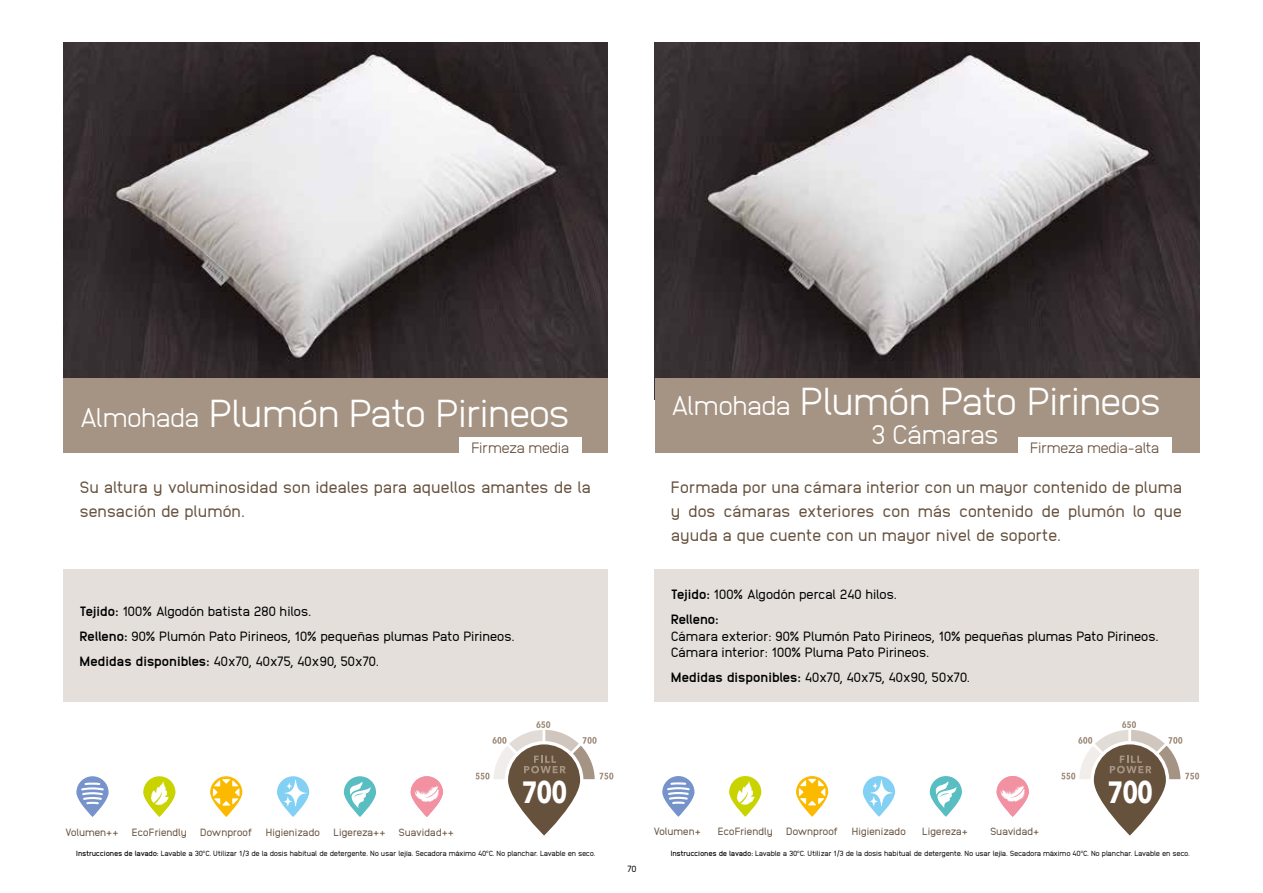
<style>
.page{position:relative;width:1263px;height:893px;background:#fff}
.page>*{position:absolute;margin:0;border:0;box-sizing:border-box;transform-origin:0 0}
.t1{font:300 39px "Anodina";letter-spacing:-.04em;color:#fff}
.t2{font:700 30.6px "Avenir Next";letter-spacing:-.04em;color:#fff;scale:.8 1}
.t3{font:300 27px "Anodina";letter-spacing:-.04em;color:#fff}
.t4{font:16.5px/24px "Anodina";letter-spacing:-.015em;color:#66513d}
.t5{font:300 15px "Anodina";letter-spacing:-.04em;color:#66513d}
.t6{font:13.5px/25px "Anodina";letter-spacing:-.03em;color:#000}
.t7{font:10.5px "Anodina";letter-spacing:-.03em;color:#66513d}
.t8{font:9px "Anodina";color:#000}
.t9{font:7.5px "Anodina";letter-spacing:-.03em;color:#000}
.s1{font-size:27px}
.s2{font-weight:800}
.s3{font-weight:700}
</style>
<div class="page">
<svg style="left:796px;top:776px;width:32px;height:41px"></svg>
<svg style="left:799px;top:779px;width:26px;height:26px"></svg>
<svg style="left:729px;top:776px;width:32px;height:41px"></svg>
<svg style="left:737px;top:781px;width:18px;height:24px"></svg>
<svg style="left:662px;top:776px;width:32px;height:41px"></svg>
<svg style="left:666px;top:781px;width:25px;height:24px"></svg>
<svg style="left:863px;top:776px;width:32px;height:41px"></svg>
<svg style="left:870px;top:780px;width:22px;height:26px"></svg>
<svg style="left:930px;top:776px;width:32px;height:41px"></svg>
<svg style="left:933px;top:781px;width:24px;height:27px"></svg>
<svg style="left:996px;top:776px;width:33px;height:41px"></svg>
<svg style="left:1000px;top:784px;width:25px;height:19px"></svg>
<svg style="left:1094px;top:744px;width:72px;height:92px;fill:#66513d"></svg>
<svg style="left:1061px;top:721px;width:138px;height:58px"></svg>
<svg style="left:508px;top:744px;width:72px;height:92px;fill:#66513d"></svg>
<svg style="left:475px;top:721px;width:138px;height:58px"></svg>
<img style="left:655px;top:43px;width:544px;height:335px">
<div style="left:655px;top:378px;width:544px;height:75px;background:#a59483"></div>
<div style="left:655px;top:570px;width:544px;height:132px;background:#e4dfda"></div>
<img style="left:64px;top:43px;width:544px;height:335px">
<div style="left:64px;top:378px;width:544px;height:75px;background:#a59483"></div>
<div style="left:64px;top:570px;width:544px;height:132px;background:#e4dfda"></div>
<svg style="left:210px;top:776px;width:32px;height:41px"></svg>
<svg style="left:213px;top:779px;width:26px;height:27px"></svg>
<svg style="left:143px;top:776px;width:32px;height:41px"></svg>
<svg style="left:151px;top:781px;width:18px;height:25px"></svg>
<svg style="left:76px;top:776px;width:33px;height:41px"></svg>
<svg style="left:80px;top:781px;width:25px;height:25px"></svg>
<svg style="left:277px;top:776px;width:32px;height:41px"></svg>
<svg style="left:284px;top:780px;width:23px;height:26px"></svg>
<svg style="left:344px;top:776px;width:32px;height:41px"></svg>
<svg style="left:347px;top:781px;width:24px;height:27px"></svg>
<svg style="left:411px;top:776px;width:32px;height:41px"></svg>
<svg style="left:414px;top:785px;width:26px;height:18px"></svg>
<div style="left:459px;top:437px;width:122px;height:27px;background:#fff"></div>
<div style="left:1019px;top:437px;width:153px;height:27px;background:#fff"></div>
<h1 class="t1" style="left:671px;top:373px;width:492px"><span class="s1">Almohada</span> Plumón Pato Pirineos</h1>
<h1 class="t1" style="left:80px;top:385px;width:492px"><span class="s1">Almohada</span> Plumón Pato Pirineos</h1>
<h3 class="t3" style="left:871px;top:415px;width:130px">3 Cámaras</h3>
<p class="t5" style="left:471px;top:437px;width:99px">Firmeza media</p>
<p class="t5" style="left:1030px;top:437px;width:131px">Firmeza media-alta</p>
<p class="t4" style="left:80px;top:475px;width:513px">Su altura y voluminosidad son ideales para aquellos amantes de la sensación de plumón.</p>
<p class="t4" style="left:671px;top:475px;width:513px;text-align:justify">Formada por una cámara interior con un mayor contenido de pluma y dos cámaras exteriores con más contenido de plumón lo que ayuda a que cuente con un mayor nivel de soporte.</p>
<p class="t6" style="left:80px;top:598px;width:437px"><span class="s2">Tejido:</span> 100% Algodón batista 280 hilos.<br><span class="s2">Relleno:</span> 90% Plumón Pato Pirineos, 10% pequeñas plumas Pato Pirineos.<br><span class="s2">Medidas disponibles:</span> 40x70, 40x75, 40x90, 50x70.</p>
<p class="t6" style="left:671px;top:581px;width:228px"><span class="s2">Tejido:</span> 100% Algodón percal 240 hilos.<br><span class="s2">Relleno:</span></p>
<p class="t6" style="left:671px;top:627px;width:489px;line-height:16.5px">Cámara exterior: 90% Plumón Pato Pirineos, 10% pequeñas plumas Pato Pirineos.<br>Cámara interior: 100% Pluma Pato Pirineos.</p>
<p class="t6" style="left:671px;top:664px;width:301px"><span class="s2">Medidas disponibles:</span> 40x70, 40x75, 40x90, 50x70.</p>
<p class="t7" style="left:65px;top:824px;width:55px">Volumen++</p>
<p class="t7" style="left:132px;top:824px;width:56px">EcoFriendly</p>
<p class="t7" style="left:200px;top:824px;width:53px">Downproof</p>
<p class="t7" style="left:266px;top:824px;width:56px">Higienizado</p>
<p class="t7" style="left:334px;top:824px;width:122px">Ligereza++ Suavidad++</p>
<h2 class="t2" style="left:522px;top:766px;width:58px">700</h2>
<h2 class="t2" style="left:1107px;top:766px;width:58px">700</h2>
<p class="t7" style="left:654px;top:824px;width:49px">Volumen+</p>
<p class="t7" style="left:718px;top:824px;width:56px">EcoFriendly</p>
<p class="t7" style="left:786px;top:824px;width:53px">Downproof</p>
<p class="t7" style="left:852px;top:824px;width:56px">Higienizado</p>
<p class="t7" style="left:922px;top:824px;width:47px">Ligereza+</p>
<p class="t7" style="left:990px;top:824px;width:51px">Suavidad+</p>
<p class="t9" style="left:76px;top:848px;width:521px"><span class="s3">Instrucciones de lavado:</span> Lavable a 30<sup>o</sup>C. Utilizar 1/3 de la dosis habitual de detergente. No usar lejía. Secadora máximo 40<sup>o</sup>C. No planchar. Lavable en seco.</p>
<p class="t9" style="left:671px;top:848px;width:521px"><span class="s3">Instrucciones de lavado:</span> Lavable a 30<sup>o</sup>C. Utilizar 1/3 de la dosis habitual de detergente. No usar lejía. Secadora máximo 40<sup>o</sup>C. No planchar. Lavable en seco.</p>
<p class="t8" style="left:627px;top:862px;width:11px">70</p>
</div>
